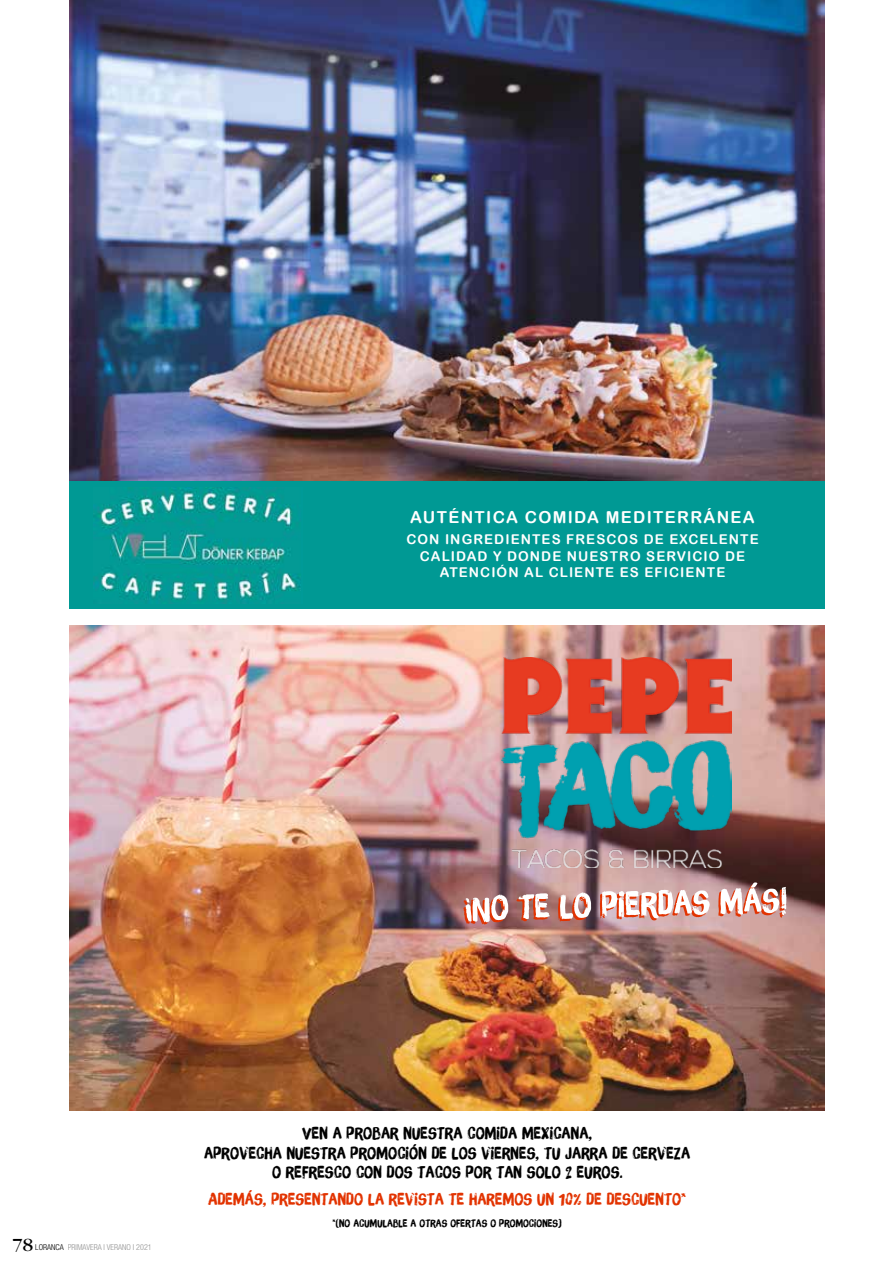
<style>
.page{position:relative;width:893px;height:1263px;background:#fff}
.page>*{position:absolute;margin:0;border:0;box-sizing:border-box;transform-origin:0 0}
.t1{font:19.5px "Garamond";color:#000}
.t2{font:16.5px/19.5px "Brush Up W01";letter-spacing:.01em;color:#000;text-align:center}
.t3{font:16.5px "Brush Up W01";letter-spacing:.01em;color:#e23301}
.t4{font:16.5px "Arial Rounded MT Bold";letter-spacing:.08em;color:#fff}
.t5{font:13.5px/16.5px "Arial Rounded MT Bold";letter-spacing:.08em;color:#fff;text-align:center}
.t6{font:10.5px "Brush Up W01";letter-spacing:.01em;color:#000}
.t7{font:300 condensed 8.1px "Helvetica Neue LT Pro";color:#929292}
.s1{color:#000}
</style>
<div class="page">
<img style="left:69px;top:0;width:756px;height:482px">
<img style="left:69px;top:625px;width:756px;height:485px">
<img style="left:502px;top:657px;width:229px;height:210px">
<div style="left:69px;top:482px;width:756px;height:127px;background:#009994"></div>
<img style="left:94px;top:487px;width:207px;height:116px">
<svg style="left:463px;top:882px;width:323px;height:43px"></svg>
<p class="t4" style="left:410px;top:508px;width:346px">AUTÉNTICA COMIDA MEDITERRÁNEA</p>
<p class="t5" style="left:406px;top:531px;width:354px">CON INGREDIENTES FRESCOS DE EXCELENTE<br>CALIDAD Y DONDE NUESTRO SERVICIO DE<br>ATENCIÓN AL CLIENTE ES EFICIENTE</p>
<p class="t1" style="left:12px;top:1235px;width:22px">78</p>
<p class="t7" style="left:35px;top:1242px;width:118px"><span class="s1">LORANCA</span> PRIMAVERA I VERANO I 2021</p>
<p class="t2" style="left:204px;top:1123px;width:487px">VEN A PROBAR NUESTRA COMIDA MEXICANA,<br>APROVECHA NUESTRA PROMOCIÓN DE LOS VIERNES, TU JARRA DE CERVEZA<br>O REFRESCO CON DOS TACOS POR TAN SOLO 2 EUROS.</p>
<p class="t3" style="left:208px;top:1189px;width:479px">ADEMÁS, PRESENTANDO LA REVISTA TE HAREMOS UN 10% DE DESCUENTO*</p>
<p class="t6" style="left:333px;top:1217px;width:231px">*(NO ACUMULABLE A OTRAS OFERTAS O PROMOCIONES)</p>
</div>
